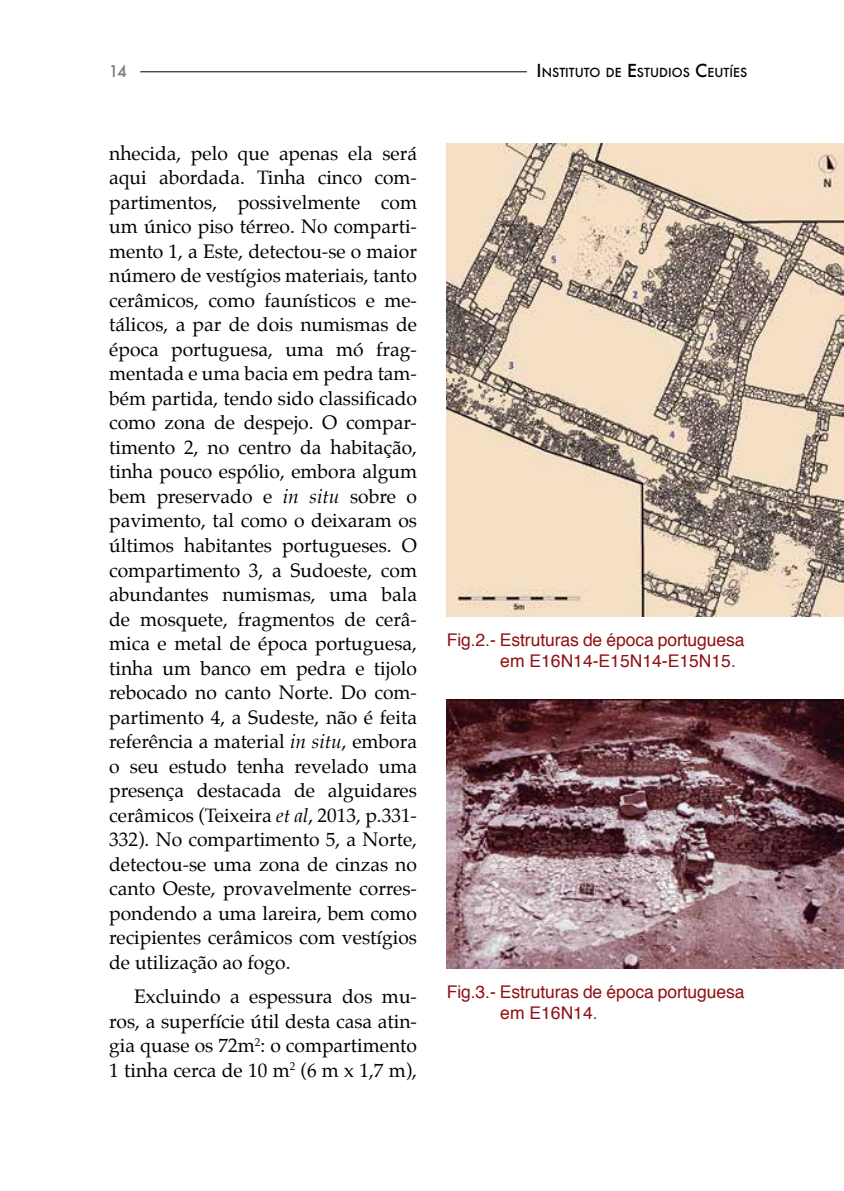
<style>
.page{position:relative;width:844px;height:1191px;background:#fff}
.page>*{position:absolute;margin:0;border:0;box-sizing:border-box;transform-origin:0 0}
.t1{font:19.25px/24.5px "Palatino";color:#000;text-align:justify}
.t2{font:17.5px/21px "Helvetica";letter-spacing:-.005em;color:#901114}
.t3{font:500 15.75px "Futura";color:#7c7e81}
.t4{font:500 12.25px "Futura";color:#000}
.s1{font-size:17.5px}
.s2{font-style:italic}
</style>
<div class="page">
<hr style="left:140px;top:71px;width:386px;height:1px;background:#000">
<img style="left:446px;top:144px;width:397px;height:472px">
<img style="left:446px;top:699px;width:397px;height:269px">
<p class="t3" style="left:109px;top:60px;width:20px">14</p>
<p class="t4" style="left:536px;top:64px;width:212px"><span class="s1">I</span>NSTITUTO DE <span class="s1">E</span>STUDI OS <span class="s1">C</span>EUTÍES</p>
<p class="t1" style="left:109px;top:141px;width:309px">nhecida, pelo que apenas ela será aqui abordada. Tinha cinco com&shy;partimentos, possivelmente com um único piso térreo. No comparti&shy;mento 1, a Este, detectou-se o maior número de vestígios materiais, tanto cerâmicos, como faunísticos e me&shy;tálicos, a par de dois numismas de época portuguesa, uma mó frag&shy;mentada e uma bacia em pedra tam&shy;bém partida, tendo sido classificado como zona de despejo. O compar&shy;timento 2, no centro da habitação, tinha pouco espólio, embora algum bem preservado e <span class="s2">in situ</span> sobre o pavimento, tal como o deixaram os últimos habitantes portugueses. O compartimento 3, a Sudoeste, com abundantes numismas, uma bala de mosquete, fragmentos de cerâ&shy;mica e metal de época portuguesa, tinha um banco em pedra e tijolo rebocado no canto Norte. Do com&shy;partimento 4, a Sudeste, não é feita referência a material <span class="s2">in situ</span>, embora o seu estudo tenha revelado uma presença destacada de alguidares cerâmicos (Teixeira <span class="s2">et al</span>, 2013, p.331- 332). No compartimento 5, a Norte, detectou-se uma zona de cinzas no canto Oeste, provavelmente corres&shy;pondendo a uma lareira, bem como recipientes cerâmicos com vestígios de utilização ao fogo.</p>
<p class="t1" style="left:109px;top:984px;width:309px;text-indent:25px">Excluindo a espessura dos mu&shy;ros, a superfície útil desta casa atin&shy;gia quase os 72m<sup>2</sup>: o compartimento 1 tinha cerca de 10 m<sup>2</sup> (6 m x 1,7 m),</p>
<p class="t2" style="left:500px;top:629px;width:246px;text-indent:-54px">Fig.2.- Estruturas de época portuguesa em E16N14-E15N14-E15N15.</p>
<p class="t2" style="left:500px;top:982px;width:246px;text-indent:-54px">Fig.3.- Estruturas de época portuguesa em E16N14.</p>
</div>
